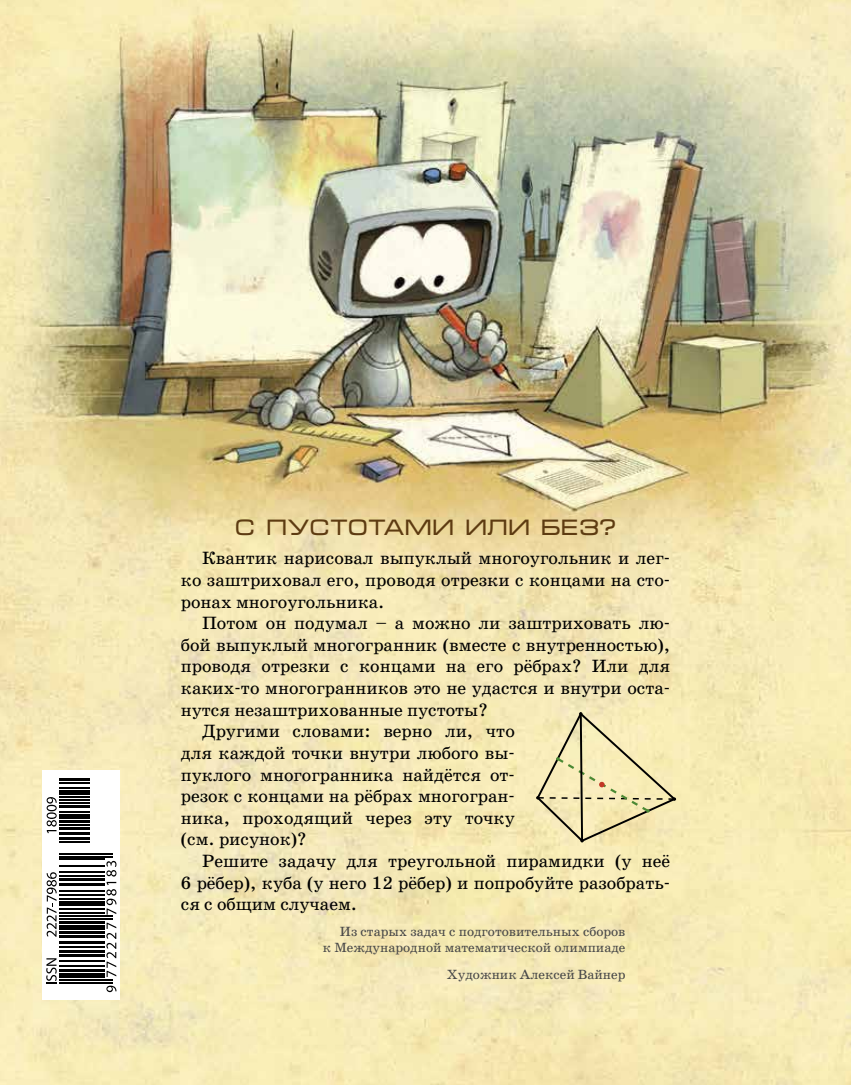
<style>
.page{position:relative;width:851px;height:1085px;background:#fff}
.page>*{position:absolute;margin:0;border:0;box-sizing:border-box;transform-origin:0 0}
.t1{font:22.5px "Micra C";color:#5d3b11}
.t2{font:18px/21.6px "School Book C";color:#000;text-align:justify}
.t3{font:13.5px/16.2px "School Book AC";color:#484848;text-align:right}
</style>
<div class="page">
<img style="left:0;top:0;width:850px;height:1084px">
<svg style="left:535px;top:710px;width:142px;height:133px;background:#e7dcab"></svg>
<svg style="left:43px;top:770px;width:77px;height:229px"></svg>
<svg style="left:46px;top:958px;width:11px;height:25px"></svg>
<svg style="left:47px;top:872px;width:10px;height:64px"></svg>
<svg style="left:47px;top:797px;width:10px;height:36px"></svg>
<svg style="left:106px;top:985px;width:10px;height:6px"></svg>
<hr style="left:59px;top:981px;width:53px;height:2px;background:#000">
<hr style="left:59px;top:978px;width:53px;height:2px;background:#000">
<hr style="left:59px;top:973px;width:45px;height:4px;background:#000">
<hr style="left:59px;top:968px;width:45px;height:3px;background:#000">
<hr style="left:59px;top:965px;width:45px;height:1px;background:#000">
<hr style="left:59px;top:959px;width:45px;height:2px;background:#000">
<hr style="left:59px;top:954px;width:45px;height:3px;background:#000">
<hr style="left:59px;top:949px;width:45px;height:3px;background:#000">
<hr style="left:59px;top:946px;width:45px;height:1px;background:#000">
<hr style="left:59px;top:940px;width:45px;height:3px;background:#000">
<hr style="left:59px;top:934px;width:45px;height:3px;background:#000">
<hr style="left:59px;top:930px;width:45px;height:3px;background:#000">
<hr style="left:59px;top:925px;width:45px;height:4px;background:#000">
<hr style="left:59px;top:920px;width:45px;height:3px;background:#000">
<svg style="left:106px;top:922px;width:10px;height:54px"></svg>
<hr style="left:59px;top:917px;width:53px;height:2px;background:#000">
<hr style="left:59px;top:915px;width:53px;height:1px;background:#000">
<hr style="left:59px;top:912px;width:45px;height:1px;background:#000">
<hr style="left:59px;top:907px;width:45px;height:2px;background:#000">
<div style="left:59px;top:900px;width:45px;height:5px;background:#000"></div>
<hr style="left:59px;top:898px;width:45px;height:1px;background:#000">
<hr style="left:59px;top:894px;width:45px;height:1px;background:#000">
<hr style="left:59px;top:889px;width:45px;height:2px;background:#000">
<hr style="left:59px;top:883px;width:45px;height:3px;background:#000">
<hr style="left:59px;top:877px;width:45px;height:3px;background:#000">
<hr style="left:59px;top:874px;width:45px;height:2px;background:#000">
<hr style="left:59px;top:870px;width:45px;height:2px;background:#000">
<hr style="left:59px;top:865px;width:45px;height:1px;background:#000">
<hr style="left:59px;top:858px;width:45px;height:2px;background:#000">
<svg style="left:106px;top:860px;width:10px;height:54px"></svg>
<hr style="left:59px;top:855px;width:53px;height:2px;background:#000">
<hr style="left:59px;top:852px;width:53px;height:2px;background:#000">
<hr style="left:59px;top:840px;width:30px;height:2px;background:#000">
<hr style="left:59px;top:836px;width:30px;height:3px;background:#000">
<hr style="left:59px;top:832px;width:30px;height:3px;background:#000">
<hr style="left:59px;top:827px;width:30px;height:3px;background:#000">
<hr style="left:59px;top:824px;width:30px;height:1px;background:#000">
<hr style="left:59px;top:819px;width:30px;height:3px;background:#000">
<hr style="left:59px;top:814px;width:30px;height:4px;background:#000">
<hr style="left:59px;top:811px;width:30px;height:1px;background:#000">
<hr style="left:59px;top:805px;width:30px;height:3px;background:#000">
<hr style="left:59px;top:802px;width:30px;height:1px;background:#000">
<hr style="left:59px;top:799px;width:30px;height:1px;background:#000">
<hr style="left:59px;top:796px;width:30px;height:2px;background:#000">
<hr style="left:59px;top:790px;width:30px;height:4px;background:#000">
<hr style="left:59px;top:787px;width:30px;height:1px;background:#000">
<hr style="left:59px;top:782px;width:30px;height:1px;background:#000">
<hr style="left:59px;top:777px;width:30px;height:3px;background:#000">
<p class="t1" style="left:235px;top:518px;width:383px">С ПУСТОТАМИ ИЛИ БЕЗ?</p>
<p class="t2" style="left:181px;top:547px;width:490px;text-indent:21px">Квантик нарисовал выпуклый многоугольник и лег&shy;ко заштриховал его, проводя отрезки с концами на сто&shy;ронах многоугольника.</p>
<p class="t2" style="left:202px;top:612px;width:469px">Потом он подумал – а можно ли заштриховать лю-</p>
<p class="t2" style="left:181px;top:634px;width:490px">бой выпуклый многогранник (вместе с внутренностью),</p>
<p class="t2" style="left:181px;top:655px;width:490px">проводя отрезки с концами на его рёбрах? Или для</p>
<p class="t2" style="left:181px;top:677px;width:490px">каких-то многогранников это не удастся и внутри оста-</p>
<p class="t2" style="left:181px;top:699px;width:308px">нутся незаштрихованные пустоты?</p>
<p class="t2" style="left:202px;top:720px;width:314px">Другими словами: верно ли, что</p>
<p class="t2" style="left:181px;top:742px;width:335px">для каждой точки внутри любого вы-</p>
<p class="t2" style="left:181px;top:763px;width:335px">пуклого многогранника найдётся от-</p>
<p class="t2" style="left:181px;top:785px;width:335px">резок с концами на рёбрах многогран-</p>
<p class="t2" style="left:181px;top:807px;width:335px">ника, проходящий через эту точку</p>
<p class="t2" style="left:181px;top:828px;width:127px">(см. рисунок)?</p>
<p class="t2" style="left:202px;top:850px;width:469px">Решите задачу для треугольной пирамидки (у неё</p>
<p class="t2" style="left:181px;top:871px;width:490px">6 рёбер), куба (у него 12 рёбер) и попробуйте разобрать-</p>
<p class="t2" style="left:181px;top:893px;width:178px">ся с общим случаем.</p>
<p class="t3" style="left:323px;top:923px;width:304px">Из старых задач с подготовительных сборов<br>к Международной математической олимпиаде</p>
<p class="t3" style="left:447px;top:965px;width:180px">Художник Алексей Вайнер</p>
</div>
